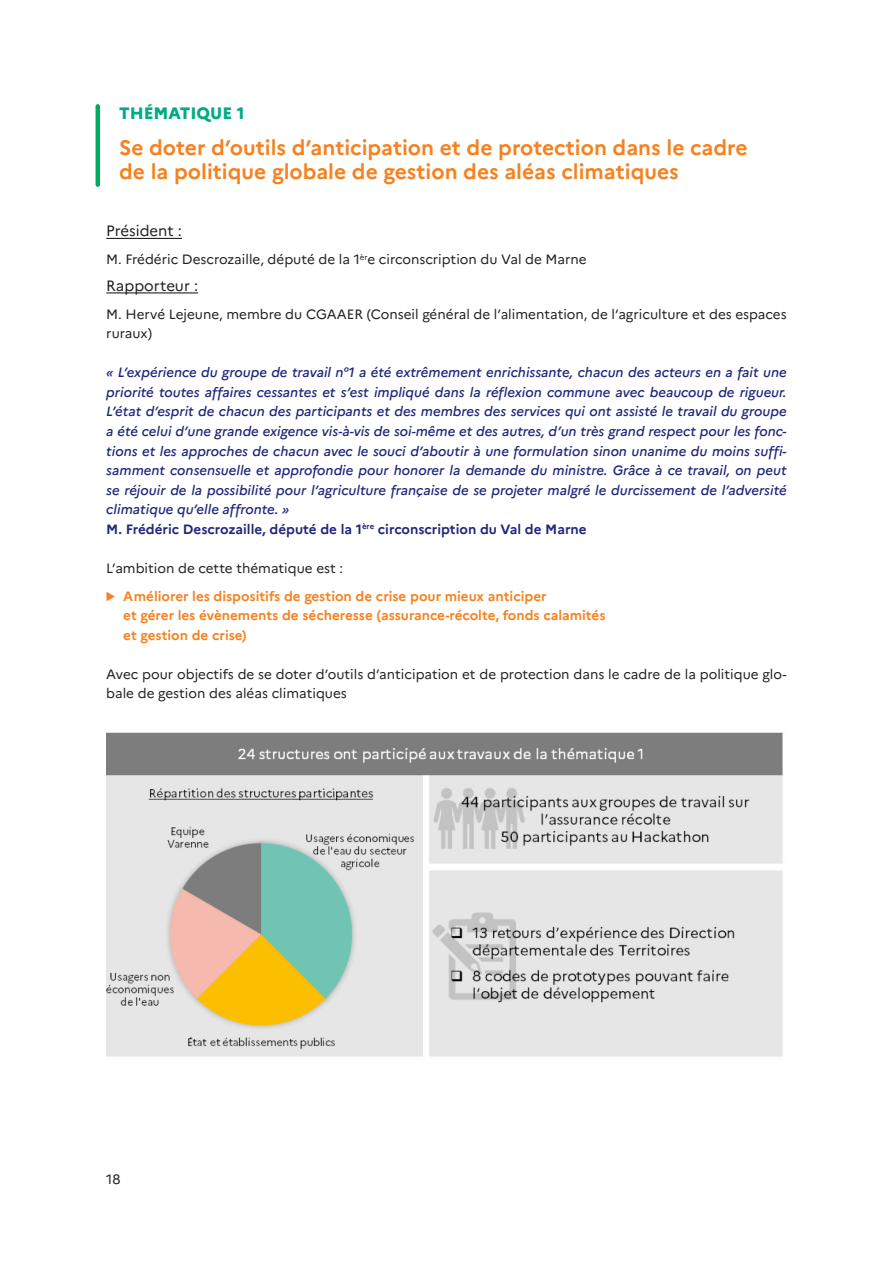
<style>
.page{position:relative;width:893px;height:1263px;background:#fff}
.page>*{position:absolute;margin:0;border:0;box-sizing:border-box;transform-origin:0 0}
._00_T_thématique{font:700 21px/24px "Marianne";color:#f58220}
._00_T_thématique-2{font:800 16.5px "Marianne";color:#00ab85}
.T_président{font:15px "Marianne";color:#231f20}
._04_Texte{font:italic 500 13.5px/19.5px "Marianne";color:#20277b;text-align:justify}
._04_Texte-2{font:13.5px/19.5px "Marianne";color:#231f20}
._04_Texte-3{font:700 13.5px "Marianne";color:#f58220}
._04_Texte-4{font:700 13.5px "Marianne";color:#20277b}
</style>
<div class="page">
<hr style="left:96px;top:106px;width:4px;height:79px;background:#00aa5f">
<hr style="left:106px;top:238px;width:76px;height:1px;background:#231f20">
<hr style="left:106px;top:292px;width:92px;height:1px;background:#231f20">
<img style="left:106px;top:732px;width:677px;height:325px">
<p class="_00_T_thématique-2" style="left:119px;top:103px;width:127px">THÉMATIQUE 1</p>
<p class="_00_T_thématique" style="left:119px;top:136px;width:630px">Se doter d’outils d’anticipation et de protection dans le cadre de la politique globale de gestion des aléas climatiques</p>
<p class="T_président" style="left:106px;top:222px;width:77px">Président :</p>
<p class="_04_Texte-2" style="left:106px;top:250px;width:482px">M. Frédéric Descrozaille, député de la 1<sup>èr</sup>e circonscription du Val de Marne</p>
<p class="T_président" style="left:106px;top:276px;width:93px">Rapporteur :</p>
<p class="_04_Texte-2" style="left:106px;top:304px;width:682px">M. Hervé Lejeune, membre du CGAAER (Conseil général de l’alimentation, de l’agriculture et des espaces ruraux)</p>
<p class="_04_Texte" style="left:106px;top:363px;width:682px">« L’expérience du groupe de travail n°1 a été extrêmement enrichissante, chacun des acteurs en a fait une priorité toutes affaires cessantes et s’est impliqué dans la réflexion commune avec beaucoup de rigueur.<br>L’état d’esprit de chacun des participants et des membres des services qui ont assisté le travail du groupe a été celui d’une grande exigence vis-à-vis de soi-même et des autres, d’un très grand respect pour les fonc&shy;tions et les approches de chacun avec le souci d’aboutir à une formulation sinon unanime du moins suffi&shy;samment consensuelle et approfondie pour honorer la demande du ministre. Grâce à ce travail, on peut se réjouir de la possibilité pour l’agriculture française de se projeter malgré le durcissement de l’adversité climatique qu’elle affronte. »</p>
<p class="_04_Texte-4" style="left:106px;top:520px;width:482px">M. Frédéric Descrozaille, député de la 1<sup>ère</sup> circonscription du Val de Marne</p>
<p class="_04_Texte-2" style="left:106px;top:558px;width:238px">L’ambition de cette thématique est :</p>
<p class="_04_Texte-3" style="left:123px;top:587px;width:425px">Améliorer les dispositifs de gestion de crise pour mieux anticiper</p>
<p class="_04_Texte-3" style="left:123px;top:607px;width:484px">et gérer les évènements de sécheresse (assurance-récolte, fonds calamités</p>
<p class="_04_Texte-3" style="left:123px;top:626px;width:125px">et gestion de crise)</p>
<p class="_04_Texte-2" style="left:106px;top:664px;width:682px">Avec pour objectifs de se doter d’outils d’anticipation et de protection dans le cadre de la politique glo&shy;bale de gestion des aléas climatiques</p>
<p class="_04_Texte-2" style="left:106px;top:1169px;width:16px">18</p>
</div>
